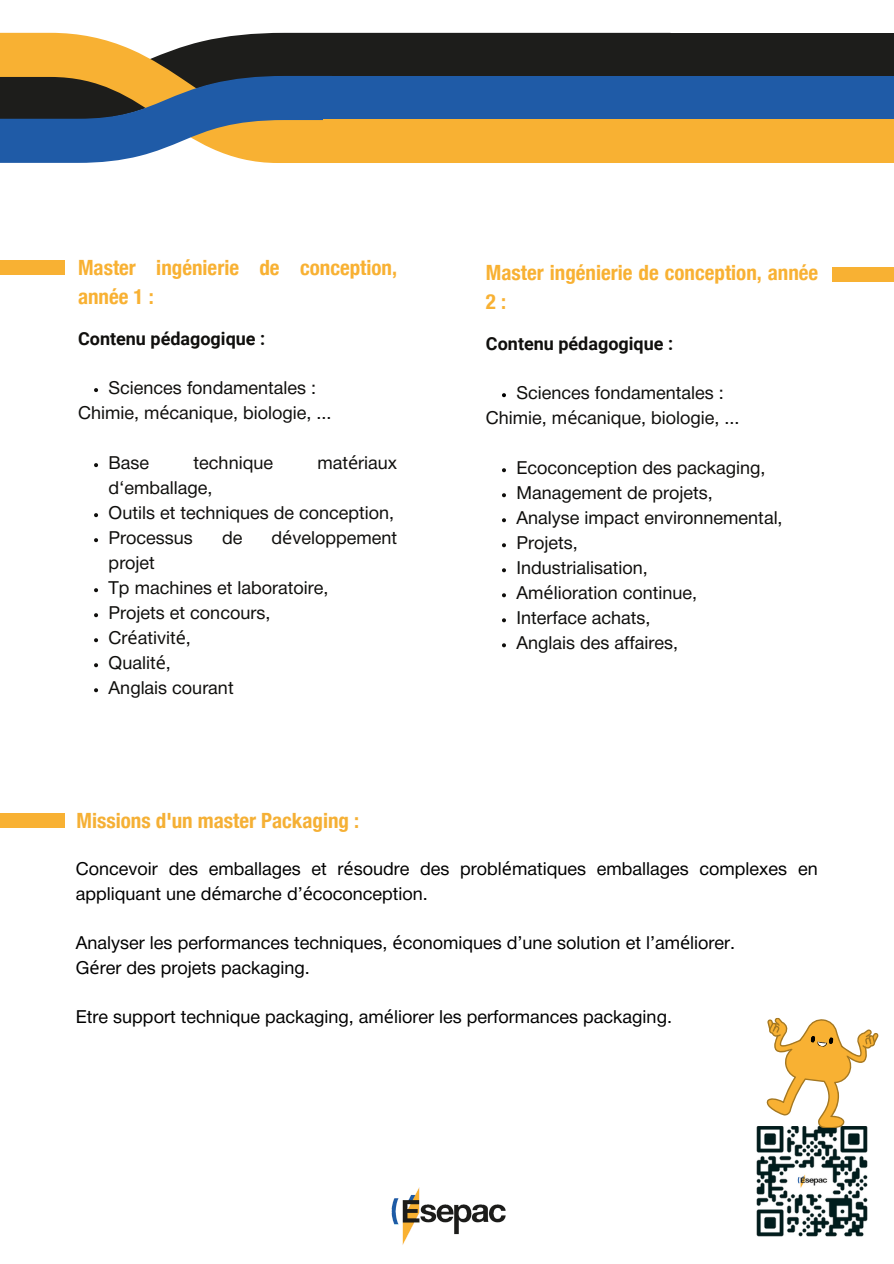
<style>
.page{position:relative;width:894px;height:1264px;background:#fff}
.page>*{position:absolute;margin:0;border:0;box-sizing:border-box;transform-origin:0 0}
.t1{font:700 condensed 21px/29px "Helvetica Neue";color:#f8b133}
.t2{font:700 condensed 21px "Helvetica Neue";color:#f5b035}
.t3{font:18px "Helvetica Neue Cyr";color:#100f0d}
.t4{font:18px/24.8px "Helvetica Neue Cyr";color:#000}
.t5{font:18px "Helvetica Neue Cyr";color:#0f0e0c}
.t6{font:700 18px "Roboto";color:#100f0d}
.s1{font-family:"Noto Sans"}
</style>
<div class="page">
<img style="left:391px;top:1187px;width:115px;height:58px">
<img style="left:756px;top:1126px;width:111px;height:110px">
<div style="left:0;top:813px;width:64px;height:15px;background:#f8b133"></div>
<svg style="left:502px;top:393px;width:4px;height:4px"></svg>
<svg style="left:502px;top:468px;width:4px;height:4px"></svg>
<svg style="left:502px;top:493px;width:4px;height:4px"></svg>
<svg style="left:502px;top:518px;width:4px;height:4px"></svg>
<svg style="left:502px;top:543px;width:4px;height:4px"></svg>
<svg style="left:502px;top:568px;width:4px;height:4px"></svg>
<svg style="left:502px;top:593px;width:4px;height:4px"></svg>
<svg style="left:502px;top:618px;width:4px;height:4px"></svg>
<svg style="left:502px;top:643px;width:4px;height:4px"></svg>
<svg style="left:761px;top:1017px;width:118px;height:113px"></svg>
<svg style="left:94px;top:388px;width:4px;height:4px"></svg>
<svg style="left:94px;top:463px;width:4px;height:4px"></svg>
<svg style="left:94px;top:513px;width:4px;height:4px"></svg>
<svg style="left:94px;top:538px;width:4px;height:4px"></svg>
<svg style="left:94px;top:588px;width:4px;height:4px"></svg>
<svg style="left:94px;top:613px;width:4px;height:4px"></svg>
<svg style="left:94px;top:638px;width:4px;height:4px"></svg>
<svg style="left:94px;top:663px;width:4px;height:4px"></svg>
<svg style="left:94px;top:688px;width:4px;height:4px"></svg>
<div style="left:0;top:260px;width:64px;height:15px;background:#f8b133"></div>
<div style="left:832px;top:267px;width:61px;height:15px;background:#f8b133"></div>
<svg style="left:0;top:33px;width:333px;height:43px;background:#957742"></svg>
<svg style="left:0;top:76px;width:333px;height:87px;background:#5d6c77"></svg>
<div style="left:333px;top:33px;width:560px;height:43px;background:#1d1d1b"></div>
<div style="left:333px;top:76px;width:560px;height:43px;background:#1f5ba7"></div>
<div style="left:323px;top:119px;width:570px;height:44px;background:#f8b133"></div>
<p class="t1" style="left:78px;top:253px;width:320px">Master ingénierie de conception, année 1 :</p>
<p class="t6" style="left:78px;top:328px;width:189px">Contenu pédagogique :</p>
<p class="t3" style="left:109px;top:381px;width:209px">Sciences fondamentales :</p>
<p class="t3" style="left:78px;top:406px;width:255px">Chimie, m<span class="s1">é</span>canique, biologie, ...</p>
<p class="t3" style="left:109px;top:456px;width:42px">Base</p>
<p class="t3" style="left:193px;top:456px;width:81px">technique</p>
<p class="t3" style="left:317px;top:456px;width:81px">mat<span class="s1">é</span>riaux</p>
<p class="t3" style="left:109px;top:481px;width:105px">d‘emballage,</p>
<p class="t3" style="left:109px;top:506px;width:287px">Outils et techniques de conception,</p>
<p class="t3" style="left:109px;top:531px;width:86px">Processus</p>
<p class="t3" style="left:222px;top:531px;width:22px">de</p>
<p class="t3" style="left:271px;top:531px;width:127px">d<span class="s1">é</span>veloppement</p>
<p class="t3" style="left:109px;top:556px;width:48px">projet</p>
<p class="t3" style="left:109px;top:581px;width:221px">Tp machines et laboratoire,</p>
<p class="t3" style="left:109px;top:606px;width:163px">Projets et concours,</p>
<h1 class="t3" style="left:109px;top:631px;width:84px">Cr<span class="s1">é</span>ativit<span class="s1">é</span>,</h1>
<p class="t3" style="left:109px;top:656px;width:64px">Qualit<span class="s1">é</span>,</p>
<p class="t3" style="left:109px;top:681px;width:126px">Anglais courant</p>
<p class="t2" style="left:77px;top:807px;width:284px">Missions d'un master Packaging :</p>
<p class="t1" style="left:486px;top:258px;width:334px">Master ingénierie de conception, année<br>2:</p>
<p class="t6" style="left:486px;top:333px;width:189px">Contenu pédagogique :</p>
<p class="t3" style="left:516px;top:386px;width:209px">Sciences fondamentales :</p>
<p class="t3" style="left:486px;top:411px;width:255px">Chimie, m<span class="s1">é</span>canique, biologie, ...</p>
<p class="t5" style="left:516px;top:461px;width:250px">Ecoconception des packaging,</p>
<p class="t5" style="left:516px;top:486px;width:198px">Management de projets,</p>
<p class="t5" style="left:516px;top:511px;width:267px">Analyse impact environnemental,</p>
<p class="t5" style="left:516px;top:536px;width:63px">Projets,</p>
<p class="t5" style="left:516px;top:561px;width:133px">Industrialisation,</p>
<p class="t5" style="left:516px;top:586px;width:182px">Am<span class="s1">é</span>lioration continue,</p>
<h1 class="t5" style="left:516px;top:611px;width:135px">Interface achats,</h1>
<h2 class="t5" style="left:516px;top:636px;width:163px">Anglais des affaires,</h2>
<p class="t4" style="left:76px;top:857px;width:743px">Concevoir des emballages et r<span class="s1">é</span>soudre des probl<span class="s1">é</span>matiques emballages complexes en appliquant une d<span class="s1">é</span>marche d’<span class="s1">é</span>coconception.</p>
<p class="t4" style="left:76px;top:932px;width:660px">Analyser les performances techniques, <span class="s1">é</span>conomiques d’une solution et l’am<span class="s1">é</span>liorer.</p>
<p class="t4" style="left:76px;top:956px;width:235px">G<span class="s1">é</span>rer des projets packaging.</p>
<p class="t4" style="left:76px;top:1006px;width:597px">Etre support technique packaging, am<span class="s1">é</span>liorer les performances packaging.</p>
</div>
